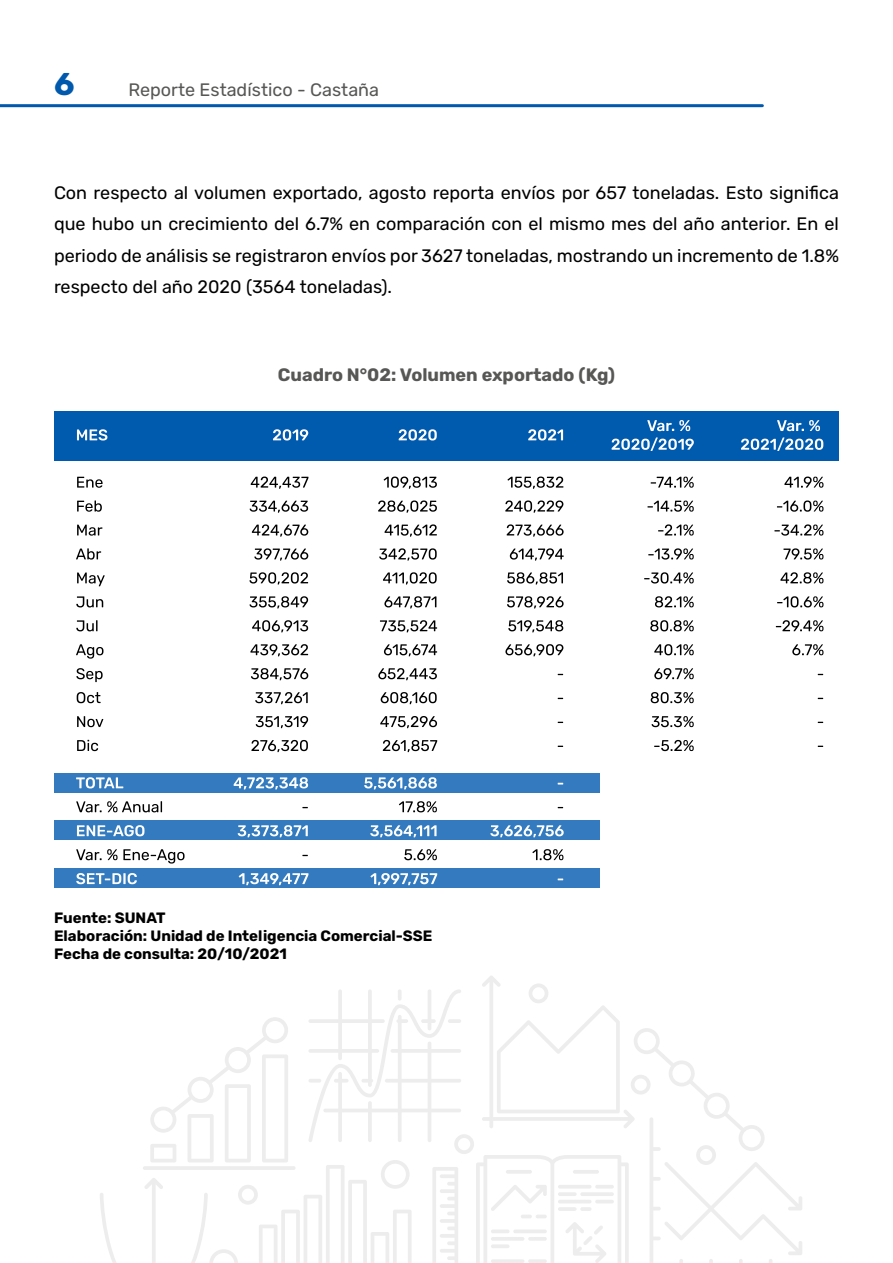
<style>
.page{position:relative;width:893px;height:1263px;background:#fff}
.page>*{position:absolute;margin:0;border:0;box-sizing:border-box;transform-origin:0 0}
.t1{font:700 31.5px "Rubik";color:#0059ad}
.t2{font:18px/31.5px "Rubik";color:#000;text-align:justify}
.t3{font:700 18px "Rubik";color:#575756}
.t4{font:18px "Rubik";color:#575756}
.t5{font:700 15px/18px "Rubik";color:#000}
</style>
<div class="page">
<hr style="left:0;top:104px;width:762px;height:3px;background:#0059ad">
<svg style="left:100px;top:976px;width:702px;height:287px"></svg>
<div style="left:54px;top:411px;width:785px;height:49px;background:#005aae"></div>
<div style="left:54px;top:773px;width:545px;height:20px;background:#337bbe"></div>
<div style="left:54px;top:820px;width:545px;height:20px;background:#337bbe"></div>
<div style="left:54px;top:868px;width:545px;height:19px;background:#337bbe"></div>
<svg style="left:77px;top:477px;width:26px;height:11px"></svg>
<svg style="left:77px;top:500px;width:25px;height:12px"></svg>
<svg style="left:77px;top:525px;width:25px;height:11px"></svg>
<svg style="left:76px;top:548px;width:25px;height:12px"></svg>
<svg style="left:77px;top:572px;width:28px;height:14px"></svg>
<svg style="left:76px;top:596px;width:27px;height:11px"></svg>
<svg style="left:76px;top:620px;width:22px;height:11px"></svg>
<svg style="left:76px;top:644px;width:27px;height:15px"></svg>
<svg style="left:76px;top:668px;width:27px;height:14px"></svg>
<svg style="left:77px;top:692px;width:24px;height:11px"></svg>
<svg style="left:77px;top:716px;width:26px;height:11px"></svg>
<svg style="left:77px;top:740px;width:21px;height:11px"></svg>
<svg style="left:76px;top:777px;width:47px;height:11px"></svg>
<svg style="left:76px;top:801px;width:86px;height:11px"></svg>
<svg style="left:77px;top:825px;width:67px;height:11px"></svg>
<svg style="left:76px;top:849px;width:109px;height:14px"></svg>
<svg style="left:76px;top:873px;width:61px;height:11px"></svg>
<svg style="left:251px;top:476px;width:57px;height:13px"></svg>
<svg style="left:250px;top:501px;width:58px;height:12px"></svg>
<svg style="left:252px;top:524px;width:56px;height:13px"></svg>
<svg style="left:254px;top:548px;width:54px;height:13px"></svg>
<svg style="left:249px;top:572px;width:59px;height:12px"></svg>
<svg style="left:250px;top:596px;width:58px;height:12px"></svg>
<svg style="left:252px;top:620px;width:56px;height:12px"></svg>
<svg style="left:250px;top:644px;width:58px;height:12px"></svg>
<svg style="left:251px;top:668px;width:57px;height:12px"></svg>
<svg style="left:255px;top:692px;width:53px;height:12px"></svg>
<svg style="left:256px;top:716px;width:52px;height:12px"></svg>
<svg style="left:251px;top:740px;width:57px;height:12px"></svg>
<svg style="left:234px;top:777px;width:74px;height:12px"></svg>
<svg style="left:238px;top:825px;width:70px;height:12px"></svg>
<svg style="left:239px;top:873px;width:69px;height:12px"></svg>
<svg style="left:384px;top:476px;width:53px;height:13px"></svg>
<svg style="left:378px;top:500px;width:59px;height:13px"></svg>
<svg style="left:385px;top:524px;width:52px;height:13px"></svg>
<svg style="left:379px;top:548px;width:58px;height:13px"></svg>
<svg style="left:383px;top:572px;width:54px;height:12px"></svg>
<svg style="left:384px;top:596px;width:52px;height:12px"></svg>
<svg style="left:380px;top:620px;width:57px;height:12px"></svg>
<svg style="left:384px;top:644px;width:53px;height:12px"></svg>
<svg style="left:378px;top:668px;width:59px;height:12px"></svg>
<svg style="left:381px;top:692px;width:56px;height:12px"></svg>
<svg style="left:380px;top:716px;width:57px;height:12px"></svg>
<svg style="left:383px;top:740px;width:54px;height:12px"></svg>
<svg style="left:364px;top:777px;width:73px;height:12px"></svg>
<svg style="left:399px;top:801px;width:38px;height:11px"></svg>
<svg style="left:370px;top:825px;width:67px;height:12px"></svg>
<svg style="left:404px;top:849px;width:33px;height:11px"></svg>
<svg style="left:370px;top:873px;width:67px;height:12px"></svg>
<svg style="left:507px;top:476px;width:56px;height:13px"></svg>
<svg style="left:505px;top:500px;width:58px;height:13px"></svg>
<svg style="left:507px;top:524px;width:57px;height:13px"></svg>
<svg style="left:510px;top:548px;width:54px;height:13px"></svg>
<svg style="left:507px;top:572px;width:56px;height:12px"></svg>
<svg style="left:507px;top:596px;width:57px;height:12px"></svg>
<svg style="left:508px;top:620px;width:55px;height:12px"></svg>
<svg style="left:505px;top:644px;width:58px;height:12px"></svg>
<svg style="left:490px;top:825px;width:74px;height:12px"></svg>
<svg style="left:532px;top:849px;width:31px;height:11px"></svg>
<svg style="left:651px;top:477px;width:43px;height:11px"></svg>
<svg style="left:647px;top:501px;width:47px;height:11px"></svg>
<svg style="left:658px;top:524px;width:36px;height:12px"></svg>
<svg style="left:648px;top:548px;width:46px;height:12px"></svg>
<svg style="left:644px;top:572px;width:50px;height:11px"></svg>
<svg style="left:655px;top:596px;width:39px;height:11px"></svg>
<svg style="left:650px;top:620px;width:44px;height:11px"></svg>
<svg style="left:654px;top:644px;width:40px;height:11px"></svg>
<svg style="left:654px;top:668px;width:40px;height:11px"></svg>
<svg style="left:651px;top:692px;width:43px;height:11px"></svg>
<svg style="left:652px;top:716px;width:42px;height:11px"></svg>
<svg style="left:654px;top:740px;width:40px;height:11px"></svg>
<svg style="left:784px;top:476px;width:39px;height:12px"></svg>
<svg style="left:777px;top:500px;width:46px;height:12px"></svg>
<svg style="left:774px;top:524px;width:49px;height:12px"></svg>
<svg style="left:783px;top:548px;width:40px;height:12px"></svg>
<svg style="left:780px;top:572px;width:43px;height:11px"></svg>
<svg style="left:777px;top:596px;width:46px;height:11px"></svg>
<svg style="left:776px;top:620px;width:47px;height:11px"></svg>
<svg style="left:792px;top:644px;width:31px;height:11px"></svg>
<svg style="left:77px;top:429px;width:30px;height:11px"></svg>
<svg style="left:273px;top:429px;width:35px;height:11px"></svg>
<svg style="left:399px;top:429px;width:38px;height:11px"></svg>
<svg style="left:528px;top:429px;width:35px;height:11px"></svg>
<svg style="left:647px;top:420px;width:43px;height:11px"></svg>
<svg style="left:612px;top:437px;width:82px;height:14px"></svg>
<svg style="left:777px;top:420px;width:43px;height:11px"></svg>
<svg style="left:741px;top:437px;width:82px;height:14px"></svg>
<h1 class="t1" style="left:54px;top:67px;width:22px">6</h1>
<p class="t4" style="left:128px;top:79px;width:252px">Reporte Estadístico - Castaña</p>
<p class="t2" style="left:54px;top:177px;width:786px">Con respecto al volumen exportado, agosto reporta envíos por 657 toneladas. Esto significa que hubo un crecimiento del 6.7% en comparación con el mismo mes del año anterior. En el periodo de análisis se registraron envíos por 3627 toneladas, mostrando un incremento de 1.8% respecto del año 2020 (3564 toneladas).</p>
<p class="t3" style="left:278px;top:364px;width:339px">Cuadro N°02: Volumen exportado (Kg)</p>
<p class="t5" style="left:54px;top:909px;width:380px">Fuente: SUNAT<br>Elaboración: Unidad de Inteligencia Comercial-SSE<br>Fecha de consulta: 20/10/2021</p>
</div>
